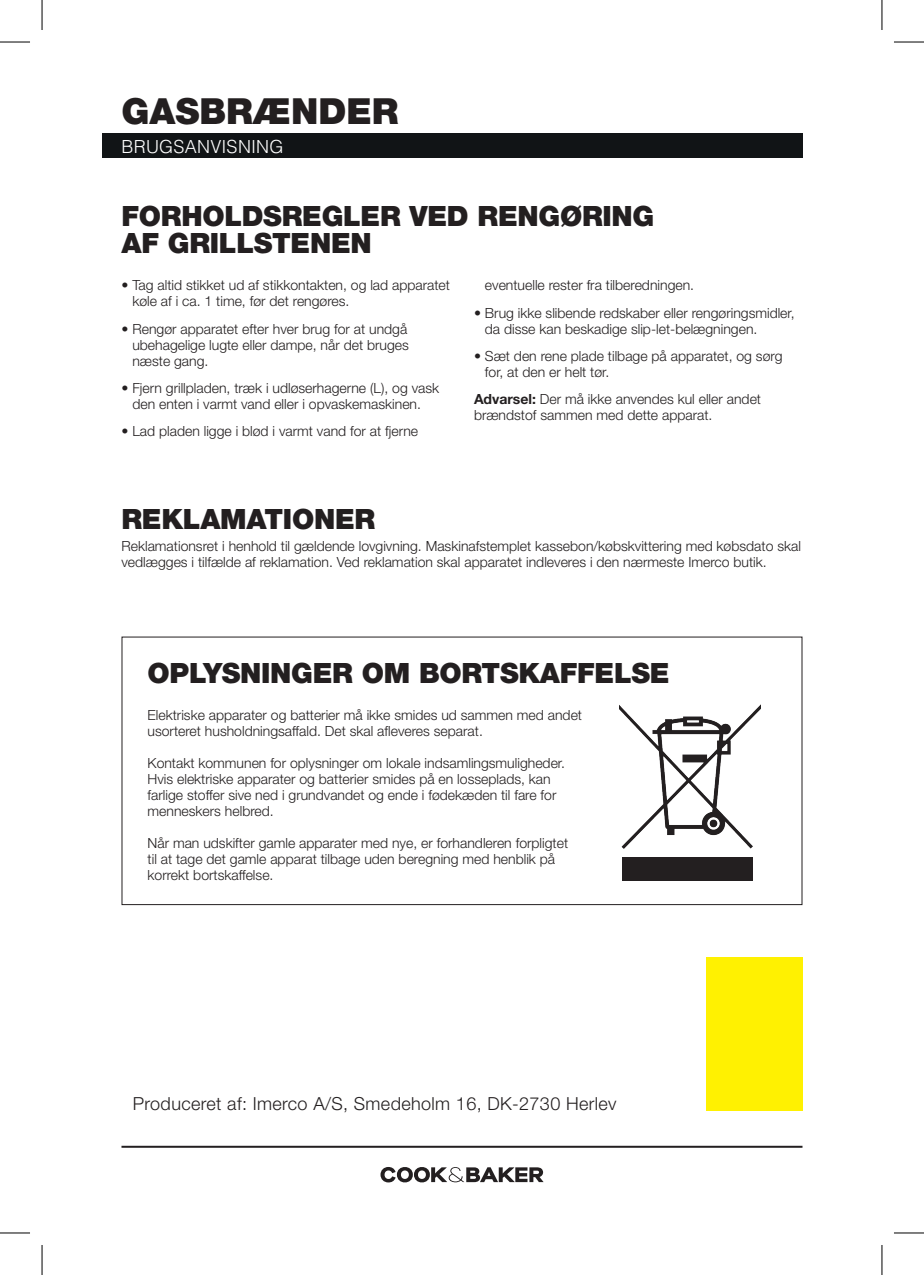
<style>
.page{position:relative;width:924px;height:1275px;background:#fff}
.page>*{position:absolute;margin:0;border:0;box-sizing:border-box;transform-origin:0 0}
.t1{font:900 36px "Helvetica Neue LT Std";color:#231f20}
.t2{font:900 28px/26px "Helvetica Neue LT Std";letter-spacing:-.01em;color:#231f20}
.t3{font:300 18px "Helvetica Neue LT Std";letter-spacing:.02em;color:#231f20}
.t4{font:300 18px "Helvetica LT Std";letter-spacing:.01em;color:#fff}
.t5{font:300 14px/16px "Helvetica Neue LT Std";color:#231f20}
.s1{font-weight:700}
</style>
<div class="page">
<hr style="left:121px;top:1145px;width:681px;height:2px;background:#231f20">
<svg style="left:380px;top:1167px;width:163px;height:15px"></svg>
<div style="left:102px;top:134px;width:700px;height:24px;background:#111416"></div>
<div style="left:121px;top:636px;width:681px;height:269px;border:1px solid #231f20"></div>
<img style="left:619px;top:705px;width:141px;height:144px">
<div style="left:622px;top:857px;width:130px;height:23px;background:#231f20"></div>
<div style="left:705px;top:957px;width:97px;height:153px;background:#fff101"></div>
<hr style="left:0;top:42px;width:30px;height:1px;background:#000">
<hr style="left:893px;top:42px;width:30px;height:1px;background:#000">
<hr style="left:0;top:1232px;width:30px;height:1px;background:#000">
<hr style="left:893px;top:1232px;width:30px;height:1px;background:#000">
<hr style="left:42px;top:0;width:1px;height:30px;background:#000">
<hr style="left:42px;top:1245px;width:1px;height:30px;background:#000">
<hr style="left:881px;top:0;width:1px;height:30px;background:#000">
<hr style="left:881px;top:1245px;width:1px;height:30px;background:#000">
<h1 class="t1" style="left:121px;top:90px;width:278px">GASBRÆNDER</h1>
<p class="t4" style="left:121px;top:135px;width:163px">BRUGSANVISNING</p>
<h2 class="t2" style="left:121px;top:203px;width:534px">FORHOLDSREGLER VED RENGØRING<br>AF GRILLSTENEN</h2>
<p class="t5" style="left:132px;top:277px;width:319px;text-indent:-11px">• Tag altid stikket ud af stikkontakten, og lad apparatet køle af i ca. 1 time, før det rengøres.</p>
<p class="t5" style="left:132px;top:320px;width:278px;text-align:justify;text-indent:-11px">• Rengør apparatet efter hver brug for at undgå ubehagelige lugte eller dampe, når det bruges næste gang.</p>
<p class="t5" style="left:121px;top:380px;width:319px;text-align:center">• Fjern grillpladen, træk i udløserhagerne (L), og vask den enten i varmt vand eller i opvaskemaskinen.</p>
<p class="t5" style="left:121px;top:423px;width:298px">• Lad pladen ligge i blød i varmt vand for at fjerne</p>
<p class="t5" style="left:484px;top:277px;width:211px">eventuelle rester fra tilberedningen.</p>
<p class="t5" style="left:484px;top:304px;width:311px;text-indent:-11px">• Brug ikke slibende redskaber eller rengøringsmidler, da disse kan beskadige slip-let-belægningen.</p>
<p class="t5" style="left:484px;top:348px;width:299px;text-indent:-11px">• Sæt den rene plade tilbage på apparatet, og sørg for, at den er helt tør.</p>
<p class="t5" style="left:474px;top:391px;width:288px"><span class="s1">Advarsel:</span> Der må ikke anvendes kul eller andet brændstof sammen med dette apparat.</p>
<h2 class="t2" style="left:121px;top:506px;width:255px">REKLAMATIONER</h2>
<p class="t5" style="left:121px;top:537px;width:680px">Reklamationsret i henhold til gældende lovgivning. Maskinafstemplet kassebon/købskvittering med købsdato skal vedlægges i tilfælde af reklamation. Ved reklamation skal apparatet indleveres i den nærmeste Imerco butik.</p>
<h2 class="t2" style="left:147px;top:660px;width:523px">OPLYSNINGER OM BORTSKAFFELSE</h2>
<p class="t5" style="left:147px;top:706px;width:436px">Elektriske apparater og batterier må ikke smides ud sammen med andet usorteret husholdningsaffald. Det skal afleveres separat.</p>
<p class="t5" style="left:147px;top:754px;width:418px">Kontakt kommunen for oplysninger om lokale indsamlingsmuligheder.<br>Hvis elektriske apparater og batterier smides på en losseplads, kan farlige stoffer sive ned i grundvandet og ende i fødekæden til fare for menneskers helbred.</p>
<p class="t5" style="left:147px;top:834px;width:422px">Når man udskifter gamle apparater med nye, er forhandleren forpligtet til at tage det gamle apparat tilbage uden beregning med henblik på korrekt bortskaffelse.</p>
<p class="t3" style="left:133px;top:1092px;width:485px">Produceret af: Imerco A/S, Smedeholm 16, DK-2730 Herlev</p>
</div>
